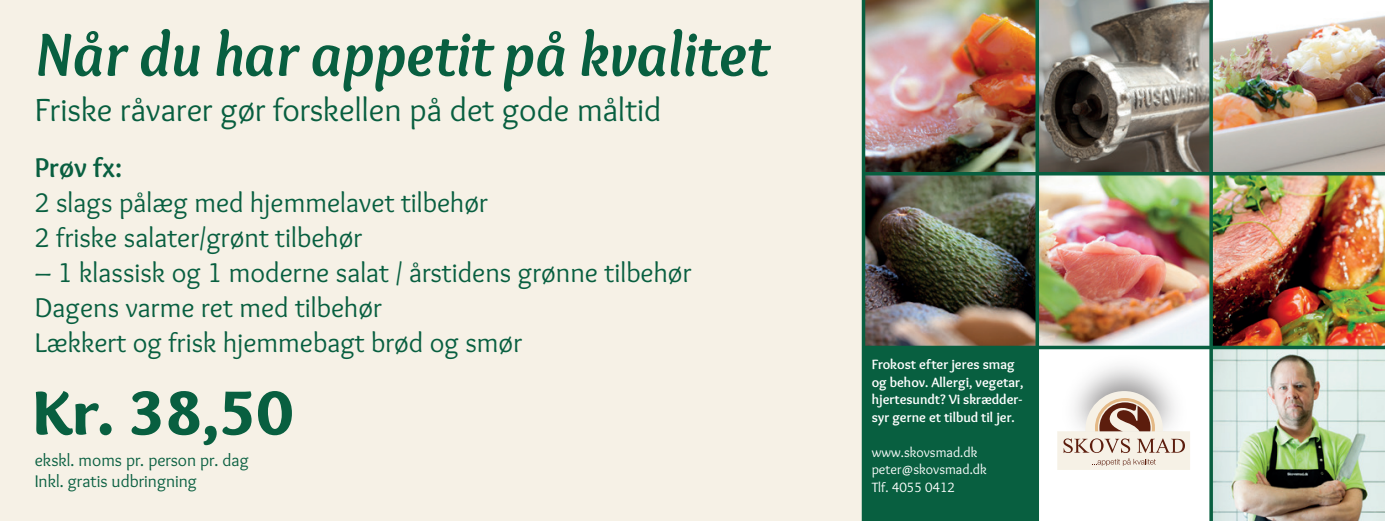
<style>
.page{position:relative;width:1385px;height:521px;background:#fff}
.page>*{position:absolute;margin:0;border:0;box-sizing:border-box;transform-origin:0 0}
.t1{font:900 64.75px "Overlock";color:#085f40}
.t2{font:italic 700 63px "Overlock";color:#085f40}
.t3{font:33.25px "Overlock";color:#085f40}
.t4{font:28px/35px "Overlock";color:#085f40}
.t5{font:700 28px "Overlock";color:#085f40}
.t6{font:17.5px/21px "Overlock";color:#085f40}
.t7{font:700 14px/17.5px "Overlock";color:#fff}
.t8{font:14px/17.5px "Overlock";color:#fff}
</style>
<div class="page">
<div style="left:0;top:0;width:861px;height:521px;background:#f6f1e6"></div>
<img style="left:1038px;top:0;width:346px;height:346px">
<svg style="left:1038px;top:0;width:171px;height:172px;background:#7d776f"></svg>
<img style="left:865px;top:0;width:170px;height:172px">
<img style="left:1212px;top:175px;width:172px;height:171px">
<img style="left:865px;top:175px;width:170px;height:171px">
<img style="left:1212px;top:349px;width:172px;height:172px">
<svg style="left:1057px;top:391px;width:132px;height:79px"></svg>
<div style="left:863px;top:347px;width:174px;height:174px;background:#085f40"></div>
<hr style="left:1035px;top:0;width:3px;height:521px;background:#085f40">
<svg style="left:861px;top:0;width:4px;height:521px;fill:#085f40"></svg>
<hr style="left:1209px;top:0;width:3px;height:521px;background:#085f40">
<hr style="left:863px;top:172px;width:521px;height:3px;background:#085f40">
<hr style="left:863px;top:346px;width:521px;height:3px;background:#085f40">
<h2 class="t2" style="left:35px;top:18px;width:735px">Når du har appetit på kvalitet</h2>
<p class="t3" style="left:35px;top:91px;width:628px">Friske råvarer gør forskellen på det gode måltid</p>
<p class="t5" style="left:35px;top:151px;width:89px">Prøv fx:</p>
<p class="t4" style="left:35px;top:186px;width:454px">2 slags pålæg med hjemmelavet tilbehør<br>2 friske salater/grønt tilbehør</p>
<p class="t4" style="left:35px;top:256px;width:658px">– 1 klassisk og 1 moderne salat / årstidens grønne tilbehør<br>Dagens varme ret med tilbehør<br>Lækkert og frisk hjemmebagt brød og smør</p>
<h1 class="t1" style="left:33px;top:372px;width:262px">Kr. 38,50</h1>
<p class="t6" style="left:35px;top:449px;width:215px">ekskl. moms pr. person pr. dag<br>Inkl. gratis udbringning</p>
<p class="t7" style="left:871px;top:356px;width:153px">Frokost efter jeres smag og behov. Allergi, vegetar, hjertesundt? Vi skrædder&shy;syr gerne et tilbud til jer.</p>
<p class="t8" style="left:871px;top:443px;width:117px">www.skovsmad.dk peter@skovsmad.dk<br>Tlf. 4055 0412</p>
</div>
